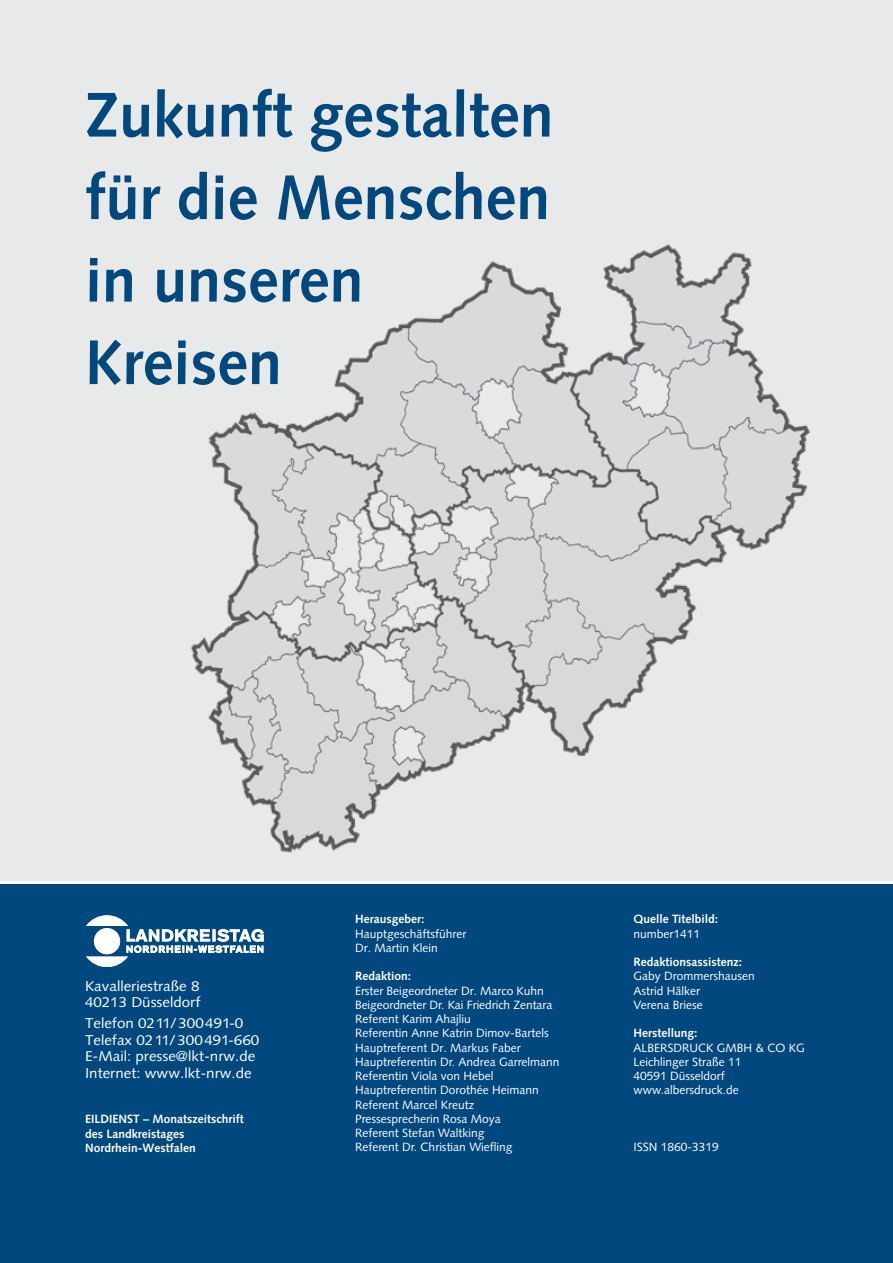
<style>
.page{position:relative;width:893px;height:1263px;background:#fff}
.page>*{position:absolute;margin:0;border:0;box-sizing:border-box;transform-origin:0 0}
.Headline{font:700 63px "Syntax";color:#00487e}
.t1{font:14.25px "Syntax";color:#fff;scale:1.06 1}
.t2{font:12px/14.2px "Syntax";color:#fff}
.t3{font:700 12px/14.2px "Syntax";color:#fff}
.s1{font-weight:700}
.s2{font-weight:400}
</style>
<div class="page">
<div style="left:0;top:0;width:893px;height:880px;background:#e8e9e9"></div>
<img style="left:190px;top:244px;width:620px;height:609px">
<div style="left:0;top:884px;width:893px;height:379px;background:#00487e"></div>
<svg style="left:87px;top:915px;width:176px;height:52px"></svg>
<p class="Headline" style="left:85px;top:79px;width:470px">Zukunft gestalten</p>
<p class="Headline" style="left:85px;top:161px;width:467px">für die Menschen</p>
<p class="Headline" style="left:85px;top:244px;width:280px">in unseren</p>
<p class="Headline" style="left:85px;top:326px;width:198px">Kreisen</p>
<p class="t1" style="left:85px;top:977px;width:109px">Kavalleriestraße 8</p>
<p class="t1" style="left:85px;top:994px;width:110px">40213 Düsseldorf</p>
<p class="t1" style="left:85px;top:1015px;width:151px">Telefon 0211/300491-0</p>
<p class="t1" style="left:85px;top:1031px;width:166px">Telefax 0211/300491-660</p>
<p class="t1" style="left:85px;top:1048px;width:162px">E-Mail: presse@lkt-nrw.de</p>
<p class="t1" style="left:85px;top:1064px;width:159px">Internet: www.lkt-nrw.de</p>
<p class="t3" style="left:85px;top:1112px;width:160px">EILDIENST – Monatszeitschrift des Landkreistages<br>Nordrhein-Westfalen</p>
<p class="t2" style="left:355px;top:912px;width:113px"><span class="s1">Herausgeber:<br></span>Hauptgeschäftsführer<br>Dr. Martin Klein</p>
<p class="t2" style="left:355px;top:969px;width:190px"><span class="s1">Redaktion:<br></span>Erster Beigeordneter Dr. Marco Kuhn</p>
<p class="t2" style="left:355px;top:998px;width:199px">Beigeordneter Dr. Kai Friedrich Zentara<br>Referent Karim Ahajliu<br>Referentin Anne Katrin Dimov-Bartels</p>
<p class="t2" style="left:355px;top:1040px;width:206px">Hauptreferent Dr. Markus Faber<br>Hauptreferentin Dr. Andrea Garrelmann<br>Referentin Viola von Hebel<br>Hauptreferentin Dorothée Heimann<br>Referent Marcel Kreutz<br>Pressesprecherin Rosa Moya<br>Referent Stefan Waltking<br>Referent Dr. Christian Wiefling</p>
<p class="t3" style="left:634px;top:912px;width:86px">Quelle Titelbild: <span class="s2">number1411</span></p>
<p class="t2" style="left:634px;top:955px;width:123px"><span class="s1">Redaktionsassistenz:<br></span>Gaby Drommershausen<br>Astrid Hälker<br>Verena Briese</p>
<p class="t2" style="left:634px;top:1026px;width:173px"><span class="s1">Herstellung:<br></span>ALBERSDRUCK GMBH &amp; CO KG<br>Leichlinger Straße 11<br>40591 Düsseldorf www.albersdruck.de</p>
<p class="t2" style="left:634px;top:1140px;width:87px">ISSN 1860-3319</p>
</div>
